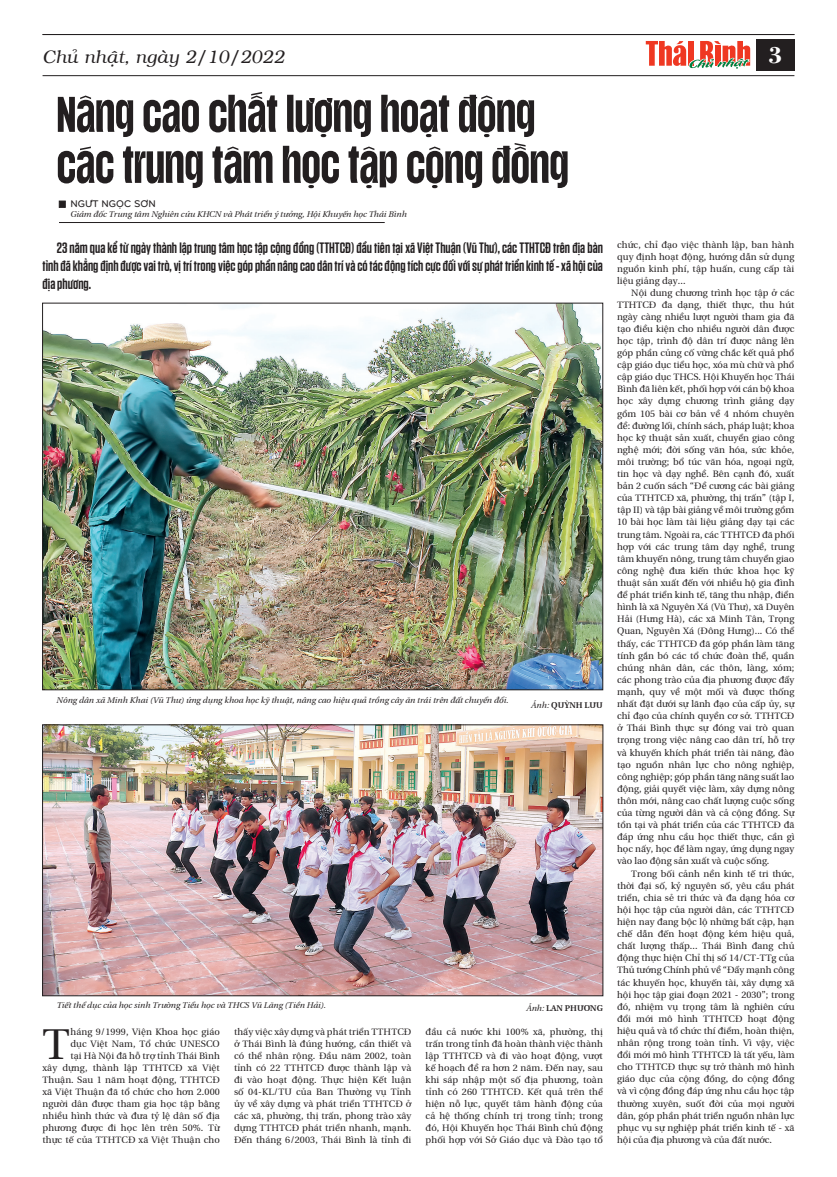
<style>
.page{position:relative;width:837px;height:1177px;background:#fff}
.page>*{position:absolute;margin:0;border:0;box-sizing:border-box;transform-origin:0 0}
.Body{font:51.5px "SVN Gratelos Display Regular";color:#231f20}
.Body-2{font:44.2px "BHD utopia Long";color:#231f20}
.t1{font:24px "VNI Bodon Bold";color:#fff}
.t2{font:italic 18px "VNI";color:#231f20}
.Sapo{font:600 15px/18px "SVN Tungsten";color:#231f20;text-align:justify}
.Ten_tac_gia{font:10px "UTM Bryant LG Bold";color:#231f20}
.Body-3{font:9.5px/12.1px "BHD utopia Long";letter-spacing:.01em;color:#231f20;text-align:justify}
.Chu_thich_anh{font:8.5px "BHD Utopia Italic long Italic";color:#231f20}
.Chu_thich_anh-2{font:8.5px "BHD Utopia Bold long Bold";color:#231f20}
.s1{font-family:"BHD Utopia Italic long Italic"}
</style>
<div class="page">
<div style="left:755px;top:39px;width:39px;height:32px;background:#231f20"></div>
<hr style="left:43px;top:75px;width:751px;height:1px;background:#231f20">
<hr style="left:43px;top:34px;width:751px;height:1px;background:#231f20">
<svg style="left:645px;top:41px;width:105px;height:36px"></svg>
<svg style="left:59px;top:201px;width:6px;height:7px"></svg>
<hr style="left:59px;top:222px;width:325px;height:1px;background:#231f20">
<img style="left:44px;top:305px;width:556px;height:383px">
<img style="left:44px;top:726px;width:556px;height:267px">
<p class="t2" style="left:43px;top:43px;width:243px">Chuû nhaät, ngaøy 2/10/2022</p>
<p class="t1" style="left:767px;top:37px;width:16px">3</p>
<p class="Body" style="left:57px;top:86px;width:479px">Nâng cao chất lượng hoạt động</p>
<p class="Body" style="left:57px;top:137px;width:513px">các trung tâm học tập cộng đồng</p>
<p class="Ten_tac_gia" style="left:70px;top:197px;width:87px">NGƯT NGỌC SƠN</p>
<p class="Chu_thich_anh" style="left:70px;top:207px;width:338px">Giám đốc Trung tâm Nghiên cứu KHCN và Phát triển ý tưởng, Hội Khuyến học Thái Bình</p>
<p class="Sapo" style="left:43px;top:238px;width:561px;text-indent:14px">23 năm qua kể từ ngày thành lập trung tâm học tập cộng đồng (TTHTCĐ) đầu tiên tại xã Việt Thuận (Vũ Thư), các TTHTCĐ trên địa bàn tỉnh đã khẳng định được vai trò, vị trí trong việc góp phần nâng cao dân trí và có tác động tích cực đối với sự phát triển kinh tế - xã hội của địa phương.</p>
<p class="Chu_thich_anh" style="left:57px;top:692px;width:453px">Nông dân xã Minh Khai (Vũ Thư) ứng dụng khoa học kỹ thuật, nâng cao hiệu quả trồng cây ăn trái trên đất chuyển đổi.</p>
<p class="Chu_thich_anh-2" style="left:531px;top:697px;width:73px"><span class="s1">Ảnh:</span> QUỲNH LƯU</p>
<p class="Chu_thich_anh" style="left:57px;top:997px;width:271px">Tiết thể dục của học sinh Trường Tiểu học và THCS Vũ Lăng (Tiền Hải).</p>
<p class="Chu_thich_anh-2" style="left:526px;top:1000px;width:78px"><span class="s1">Ảnh:</span> LAN PHƯƠNG</p>
<p class="Body-3" style="left:43px;top:1024px;width:179px;text-align:right">háng 9/1999, Viện Khoa học giáo<br>dục Việt Nam, Tổ chức UNESCO<br>tại Hà Nội đã hỗ trợ tỉnh Thái Bình<br>xây dựng, thành lập TTHTCĐ xã Việt<br>Thuận. Sau 1 năm hoạt động, TTHTCĐ xã Việt Thuận đã tổ chức cho hơn 2.000 người dân được tham gia học tập bằng nhiều hình thức và đưa tỷ lệ dân số địa phương được đi học lên trên 50%. Từ thực tế của TTHTCĐ xã Việt Thuận cho</p>
<p class="Body-3" style="left:234px;top:1024px;width:179px">thấy việc xây dựng và phát triển TTHTCĐ ở Thái Bình là đúng hướng, cần thiết và có thể nhân rộng. Đầu năm 2002, toàn tỉnh có 22 TTHTCĐ được thành lập và đi vào hoạt động. Thực hiện Kết luận số 04-KL/TU của Ban Thường vụ Tỉnh ủy về xây dựng và phát triển TTHTCĐ ở các xã, phường, thị trấn, phong trào xây dựng TTHTCĐ phát triển nhanh, mạnh.<br>Đến tháng 6/2003, Thái Bình là tỉnh đi</p>
<p class="Body-3" style="left:425px;top:1024px;width:179px">đầu cả nước khi 100% xã, phường, thị trấn trong tỉnh đã hoàn thành việc thành lập TTHTCĐ và đi vào hoạt động, vượt kế hoạch đề ra hơn 2 năm. Đến nay, sau khi sáp nhập một số địa phương, toàn tỉnh có 260 TTHTCĐ. Kết quả trên thể hiện nỗ lực, quyết tâm hành động của cả hệ thống chính trị trong tỉnh; trong đó, Hội Khuyến học Thái Bình chủ động phối hợp với Sở Giáo dục và Đào tạo tổ</p>
<p class="Body-2" style="left:43px;top:1011px;width:29px">T</p>
<p class="Body-3" style="left:617px;top:238px;width:179px">chức, chỉ đạo việc thành lập, ban hành quy định hoạt động, hướng dẫn sử dụng nguồn kinh phí, tập huấn, cung cấp tài liệu giảng dạy...</p>
<p class="Body-3" style="left:617px;top:286px;width:179px;text-indent:14px">Nội dung chương trình học tập ở các TTHTCĐ đa dạng, thiết thực, thu hút ngày càng nhiều lượt người tham gia đã tạo điều kiện cho nhiều người dân được học tập, trình độ dân trí được nâng lên góp phần củng cố vững chắc kết quả phổ cập giáo dục tiểu học, xóa mù chữ và phổ cập giáo dục THCS. Hội Khuyến học Thái Bình đã liên kết, phối hợp với cán bộ khoa học xây dựng chương trình giảng dạy gồm 105 bài cơ bản về 4 nhóm chuyên đề: đường lối, chính sách, pháp luật; khoa học kỹ thuật sản xuất, chuyển giao công nghệ mới; đời sống văn hóa, sức khỏe, môi trường; bổ túc văn hóa, ngoại ngữ, tin học và dạy nghề. Bên cạnh đó, xuất bản 2 cuốn sách “Đề cương các bài giảng của TTHTCĐ xã, phường, thị trấn” (tập I, tập II) và tập bài giảng về môi trường gồm 10 bài học làm tài liệu giảng dạy tại các trung tâm. Ngoài ra, các TTHTCĐ đã phối hợp với các trung tâm dạy nghề, trung tâm khuyến nông, trung tâm chuyển giao công nghệ đưa kiến thức khoa học kỹ thuật sản xuất đến với nhiều hộ gia đình để phát triển kinh tế, tăng thu nhập, điển hình là xã Nguyên Xá (Vũ Thư), xã Duyên Hải (Hưng Hà), các xã Minh Tân, Trọng Quan, Nguyên Xá (Đông Hưng)... Có thể thấy, các TTHTCĐ đã góp phần làm tăng tính gắn bó các tổ chức đoàn thể, quần chúng nhân dân, các thôn, làng, xóm; các phong trào của địa phương được đẩy mạnh, quy về một mối và được thống nhất đặt dưới sự lãnh đạo của cấp ủy, sự chỉ đạo của chính quyền cơ sở. TTHTCĐ ở Thái Bình thực sự đóng vai trò quan trọng trong việc nâng cao dân trí, hỗ trợ và khuyến khích phát triển tài năng, đào tạo nguồn nhân lực cho nông nghiệp, công nghiệp; góp phần tăng năng suất lao động, giải quyết việc làm, xây dựng nông thôn mới, nâng cao chất lượng cuộc sống của từng người dân và cả cộng đồng. Sự tồn tại và phát triển của các TTHTCĐ đã đáp ứng nhu cầu học thiết thực, cần gì học nấy, học để làm ngay, ứng dụng ngay vào lao động sản xuất và cuộc sống.</p>
<p class="Body-3" style="left:617px;top:866px;width:179px;text-indent:14px">Trong bối cảnh nền kinh tế tri thức, thời đại số, kỷ nguyên số, yêu cầu phát triển, chia sẻ tri thức và đa dạng hóa cơ hội học tập của người dân, các TTHTCĐ hiện nay đang bộc lộ những bất cập, hạn chế dẫn đến hoạt động kém hiệu quả, chất lượng thấp... Thái Bình đang chủ động thực hiện Chỉ thị số 14/CT-TTg của Thủ tướng Chính phủ về “Đẩy mạnh công tác khuyến học, khuyến tài, xây dựng xã hội học tập giai đoạn 2021 - 2030”; trong đó, nhiệm vụ trọng tâm là nghiên cứu đổi mới mô hình TTHTCĐ hoạt động hiệu quả và tổ chức thí điểm, hoàn thiện, nhân rộng trong toàn tỉnh. Vì vậy, việc đổi mới mô hình TTHTCĐ là tất yếu, làm cho TTHTCĐ thực sự trở thành mô hình giáo dục của cộng đồng, do cộng đồng và vì cộng đồng đáp ứng nhu cầu học tập thường xuyên, suốt đời của mọi người dân, góp phần phát triển nguồn nhân lực phục vụ sự nghiệp phát triển kinh tế - xã hội của địa phương và của đất nước.</p>
</div>
